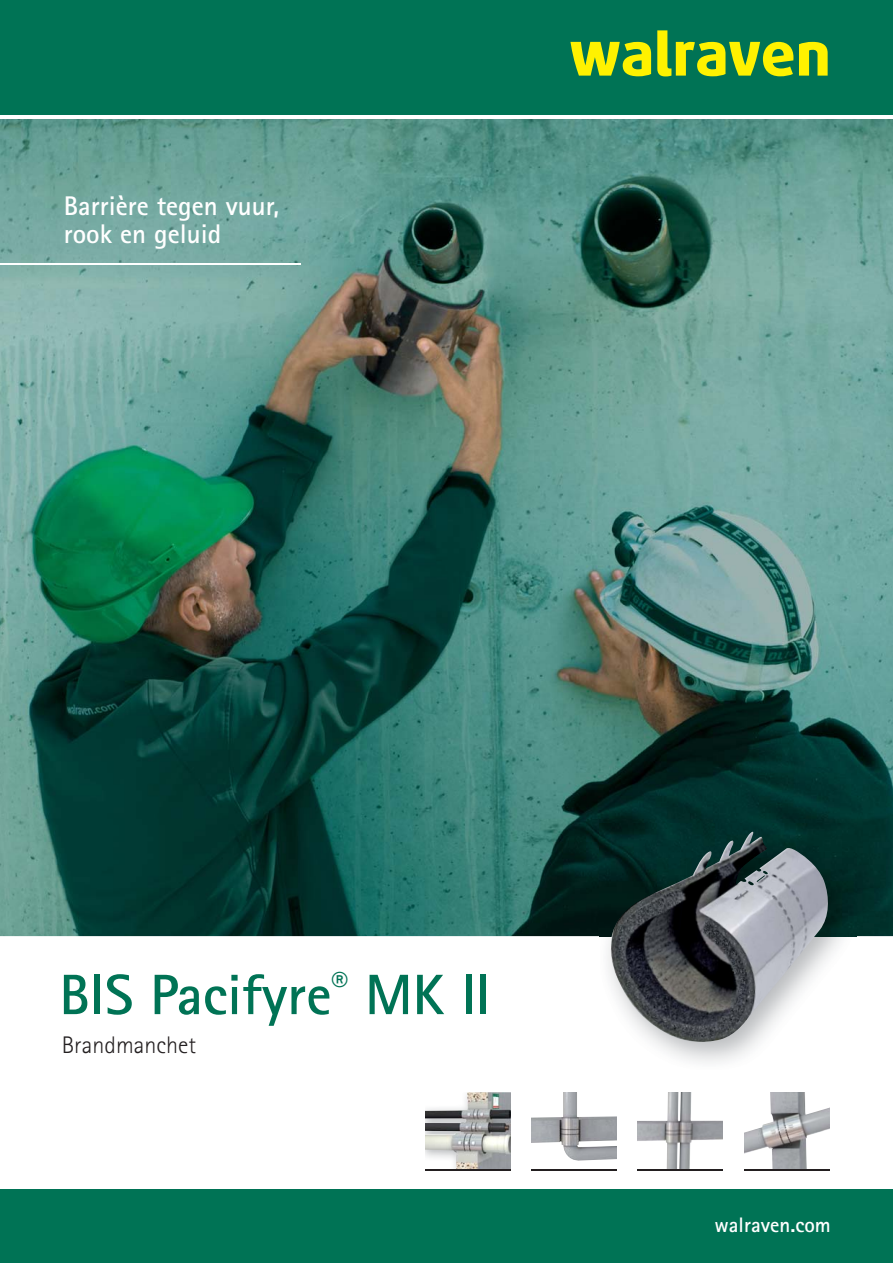
<style>
.page{position:relative;width:893px;height:1263px;background:#fff}
.page>*{position:absolute;margin:0;border:0;box-sizing:border-box;transform-origin:0 0}
.t1{font:700 57px "Rotis Sans Serif Std";color:#007355}
.t2{font:700 27px/28.7px "Rotis Sans Serif Std";color:#fff}
.t3{font:300 24px "Rotis Sans Serif Std";color:#231f20}
.t4{font:700 21px "Rotis Sans Serif Std";color:#fff}
</style>
<div class="page">
<img style="left:0;top:119px;width:893px;height:817px">
<img style="left:638px;top:1092px;width:84px;height:77px">
<img style="left:425px;top:1092px;width:85px;height:78px">
<img style="left:531px;top:1092px;width:86px;height:69px">
<img style="left:744px;top:1092px;width:85px;height:77px">
<hr style="left:426px;top:1169px;width:85px;height:1px;background:#231f20">
<hr style="left:532px;top:1169px;width:85px;height:1px;background:#231f20">
<hr style="left:638px;top:1169px;width:85px;height:1px;background:#231f20">
<hr style="left:744px;top:1169px;width:85px;height:1px;background:#231f20">
<img style="left:600px;top:824px;width:256px;height:239px">
<img style="left:610px;top:830px;width:220px;height:214px">
<div style="left:0;top:1189px;width:893px;height:74px;background:#007355"></div>
<div style="left:0;top:0;width:893px;height:117px;background:#007355"></div>
<hr style="left:0;top:263px;width:301px;height:2px;background:#fff">
<svg style="left:799px;top:42px;width:29px;height:34px"></svg>
<svg style="left:657px;top:30px;width:136px;height:46px"></svg>
<svg style="left:570px;top:42px;width:81px;height:34px"></svg>
<hr style="left:0;top:115px;width:893px;height:3px;background:#fff">
<p class="t2" style="left:64px;top:194px;width:217px">Barrière tegen vuur, rook en geluid</p>
<h1 class="t1" style="left:59px;top:973px;width:433px">BIS Pacifyre<sup>®</sup> MK II</h1>
<p class="t3" style="left:62px;top:1036px;width:136px">Brandmanchet</p>
<p class="t4" style="left:714px;top:1217px;width:118px">walraven.com</p>
</div>
